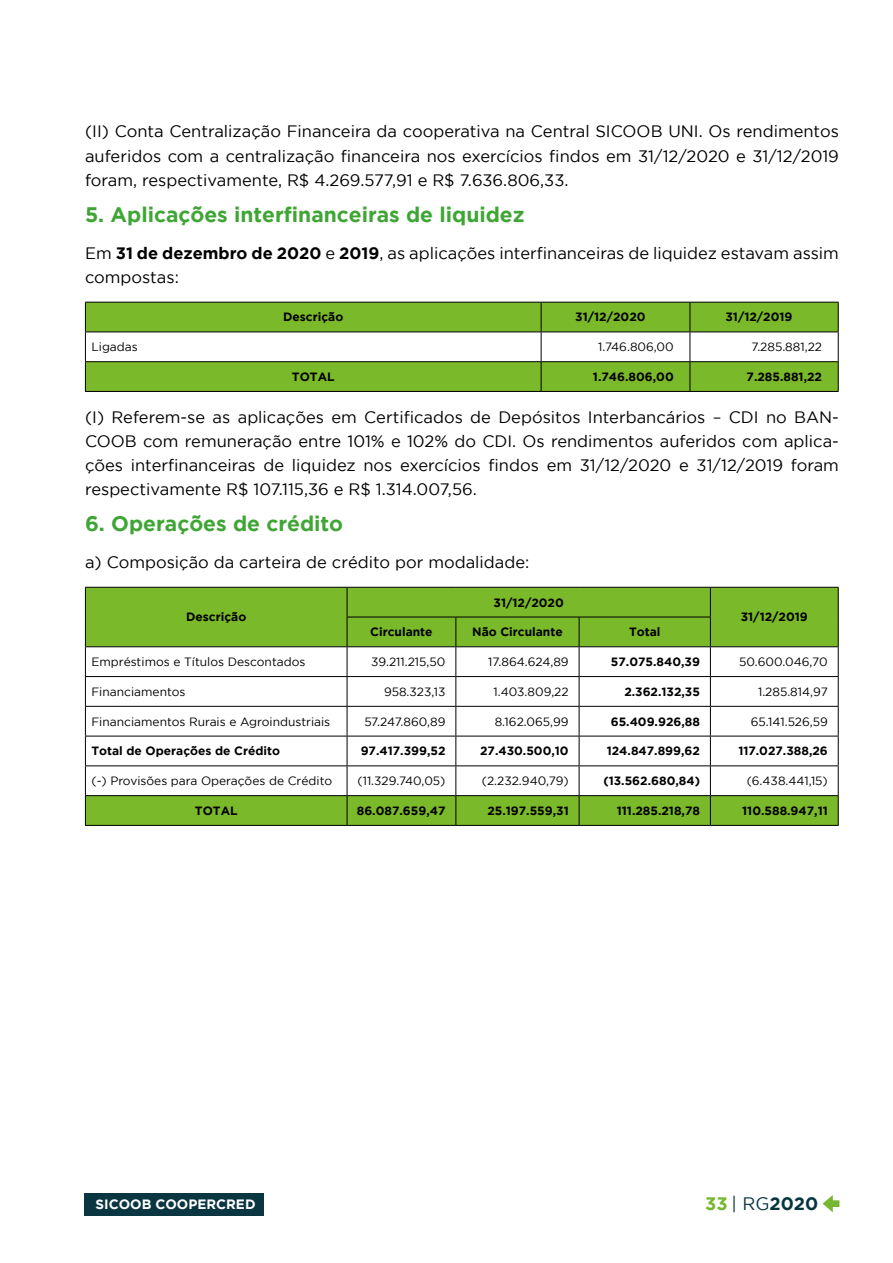
<style>
.page{position:relative;width:893px;height:1263px;background:#fff}
.page>*{position:absolute;margin:0;border:0;box-sizing:border-box;transform-origin:0 0}
.t1{font:700 21px "Gotham";color:#3fa535}
.t2{font:700 18px "Gotham";color:#05363f}
.t3{font:16.5px/24px "Gotham";color:#000;text-align:justify}
.t4{font:700 13.5px "Gotham";color:#fff}
.t5{font:700 12px "Gotham";color:#000}
.t6{font:12px "Gotham";color:#000}
.s1{font-weight:700}
.s2{color:#75b730}
.s3{font-weight:400}
</style>
<div class="page">
<svg style="left:823px;top:1195px;width:16px;height:17px"></svg>
<div style="left:84px;top:1193px;width:179px;height:22px;background:#0a3641"></div>
<div style="left:86px;top:303px;width:752px;height:29px;background:#7ab929"></div>
<hr style="left:85px;top:302px;width:456px;height:1px;background:#000">
<hr style="left:85px;top:302px;width:1px;height:30px;background:#000">
<hr style="left:541px;top:302px;width:149px;height:1px;background:#000">
<hr style="left:541px;top:302px;width:1px;height:30px;background:#000">
<hr style="left:690px;top:302px;width:149px;height:1px;background:#000">
<hr style="left:690px;top:302px;width:1px;height:30px;background:#000">
<hr style="left:838px;top:302px;width:1px;height:30px;background:#000">
<svg style="left:85px;top:332px;width:754px;height:59px"></svg>
<hr style="left:85px;top:391px;width:456px;height:1px;background:#000">
<hr style="left:541px;top:391px;width:149px;height:1px;background:#000">
<hr style="left:690px;top:391px;width:149px;height:1px;background:#000">
<div style="left:86px;top:588px;width:752px;height:237px;background:#7ab929"></div>
<svg style="left:86px;top:647px;width:752px;height:148px"></svg>
<hr style="left:85px;top:587px;width:262px;height:1px;background:#000">
<hr style="left:347px;top:587px;width:109px;height:1px;background:#000">
<hr style="left:456px;top:587px;width:123px;height:1px;background:#000">
<hr style="left:579px;top:587px;width:131px;height:1px;background:#000">
<hr style="left:710px;top:587px;width:129px;height:1px;background:#000">
<hr style="left:347px;top:617px;width:109px;height:1px;background:#000">
<hr style="left:456px;top:617px;width:123px;height:1px;background:#000">
<hr style="left:579px;top:617px;width:132px;height:1px;background:#000">
<hr style="left:85px;top:646px;width:262px;height:1px;background:#000">
<hr style="left:347px;top:646px;width:109px;height:1px;background:#000">
<hr style="left:456px;top:646px;width:123px;height:1px;background:#000">
<hr style="left:579px;top:646px;width:131px;height:1px;background:#000">
<hr style="left:710px;top:646px;width:129px;height:1px;background:#000">
<hr style="left:85px;top:676px;width:262px;height:1px;background:#000">
<hr style="left:347px;top:676px;width:109px;height:1px;background:#000">
<hr style="left:456px;top:676px;width:123px;height:1px;background:#000">
<hr style="left:579px;top:676px;width:131px;height:1px;background:#000">
<hr style="left:710px;top:676px;width:129px;height:1px;background:#000">
<hr style="left:85px;top:706px;width:262px;height:1px;background:#000">
<hr style="left:347px;top:706px;width:109px;height:1px;background:#000">
<hr style="left:456px;top:706px;width:123px;height:1px;background:#000">
<hr style="left:579px;top:706px;width:131px;height:1px;background:#000">
<hr style="left:710px;top:706px;width:129px;height:1px;background:#000">
<hr style="left:85px;top:736px;width:262px;height:1px;background:#000">
<hr style="left:347px;top:736px;width:109px;height:1px;background:#000">
<hr style="left:456px;top:736px;width:123px;height:1px;background:#000">
<hr style="left:579px;top:736px;width:131px;height:1px;background:#000">
<hr style="left:710px;top:736px;width:129px;height:1px;background:#000">
<hr style="left:85px;top:765px;width:262px;height:1px;background:#000">
<hr style="left:347px;top:765px;width:109px;height:1px;background:#000">
<hr style="left:456px;top:765px;width:123px;height:1px;background:#000">
<hr style="left:579px;top:765px;width:131px;height:1px;background:#000">
<hr style="left:710px;top:765px;width:129px;height:1px;background:#000">
<hr style="left:85px;top:795px;width:262px;height:1px;background:#000">
<svg style="left:85px;top:588px;width:1px;height:237px"></svg>
<hr style="left:347px;top:795px;width:109px;height:1px;background:#000">
<svg style="left:347px;top:588px;width:1px;height:237px"></svg>
<hr style="left:456px;top:795px;width:123px;height:1px;background:#000">
<svg style="left:455px;top:617px;width:1px;height:208px"></svg>
<hr style="left:579px;top:795px;width:131px;height:1px;background:#000">
<svg style="left:579px;top:617px;width:1px;height:208px"></svg>
<hr style="left:710px;top:795px;width:129px;height:1px;background:#000">
<svg style="left:710px;top:588px;width:1px;height:237px"></svg>
<svg style="left:838px;top:588px;width:1px;height:237px"></svg>
<hr style="left:85px;top:825px;width:262px;height:1px;background:#000">
<hr style="left:347px;top:825px;width:109px;height:1px;background:#000">
<hr style="left:456px;top:825px;width:123px;height:1px;background:#000">
<hr style="left:579px;top:825px;width:131px;height:1px;background:#000">
<hr style="left:710px;top:825px;width:129px;height:1px;background:#000">
<p class="t3" style="left:85px;top:119px;width:755px">(II) Conta Centralização Financeira da cooperativa na Central SICOOB UNI. Os rendimentos auferidos com a centralização financeira nos exercícios findos em 31/12/2020 e 31/12/2019 foram, respectivamente, R$ 4.269.577,91 e R$ 7.636.806,33.</p>
<p class="t1" style="left:85px;top:203px;width:441px">5. Aplicações interfinanceiras de liquidez</p>
<p class="t3" style="left:85px;top:241px;width:755px">Em <span class="s1">31 de dezembro de 2020</span> e <span class="s1">2019</span>, as aplicações interfinanceiras de liquidez estavam assim compostas:</p>
<p class="t5" style="left:283px;top:310px;width:62px">Descrição</p>
<p class="t5" style="left:575px;top:310px;width:72px">31/12/2020</p>
<p class="t5" style="left:725px;top:310px;width:69px">31/12/2019</p>
<p class="t6" style="left:91px;top:340px;width:48px">Ligadas</p>
<p class="t6" style="left:598px;top:340px;width:77px">1.746.806,00</p>
<p class="t6" style="left:751px;top:340px;width:72px">7.285.881,22</p>
<p class="t5" style="left:292px;top:370px;width:44px">TOTAL</p>
<p class="t5" style="left:593px;top:370px;width:82px">1.746.806,00</p>
<p class="t5" style="left:747px;top:370px;width:77px">7.285.881,22</p>
<p class="t3" style="left:85px;top:404px;width:755px">(I) Referem-se as aplicações em Certificados de Depósitos Interbancários – CDI no BAN-COOB com remuneração entre 101% e 102% do CDI. Os rendimentos auferidos com aplica&shy;ções interfinanceiras de liquidez nos exercícios findos em 31/12/2020 e 31/12/2019 foram respectivamente R$ 107.115,36 e R$ 1.314.007,56.</p>
<p class="t1" style="left:85px;top:512px;width:260px">6. Operações de crédito</p>
<p class="t3" style="left:85px;top:550px;width:446px">a) Composição da carteira de crédito por modalidade:</p>
<p class="t5" style="left:186px;top:610px;width:62px">Descrição</p>
<p class="t5" style="left:494px;top:595px;width:72px">31/12/2020</p>
<p class="t5" style="left:370px;top:625px;width:64px">Circulante</p>
<p class="t5" style="left:472px;top:625px;width:92px">Não Circulante</p>
<p class="t5" style="left:629px;top:625px;width:33px">Total</p>
<p class="t5" style="left:741px;top:610px;width:69px">31/12/2019</p>
<p class="t6" style="left:91px;top:655px;width:216px">Empréstimos e Títulos Descontados</p>
<p class="t6" style="left:371px;top:655px;width:76px">39.211.215,50</p>
<p class="t6" style="left:488px;top:655px;width:82px">17.864.624,89</p>
<p class="t5" style="left:611px;top:655px;width:91px">57.075.840,39</p>
<p class="t6" style="left:739px;top:655px;width:90px">50.600.046,70</p>
<p class="t6" style="left:91px;top:685px;width:96px">Financiamentos</p>
<p class="t6" style="left:384px;top:685px;width:63px">958.323,13</p>
<p class="t6" style="left:494px;top:685px;width:77px">1.403.809,22</p>
<p class="t5" style="left:624px;top:685px;width:77px">2.362.132,35</p>
<p class="t6" style="left:758px;top:685px;width:71px">1.285.814,97</p>
<p class="t6" style="left:91px;top:715px;width:240px">Financiamentos Rurais e Agroindustriais</p>
<p class="t6" style="left:364px;top:715px;width:83px">57.247.860,89</p>
<p class="t6" style="left:495px;top:715px;width:76px">8.162.065,99</p>
<p class="t5" style="left:611px;top:714px;width:91px">65.409.926,88</p>
<p class="t6" style="left:751px;top:715px;width:78px">65.141.526,59</p>
<p class="t5" style="left:91px;top:744px;width:190px">Total de Operações de Crédito</p>
<p class="t5" style="left:361px;top:744px;width:86px">97.417.399,52</p>
<p class="t5" style="left:480px;top:744px;width:90px">27.430.500,10</p>
<p class="t5" style="left:607px;top:744px;width:95px">124.847.899,62</p>
<p class="t5" style="left:738px;top:744px;width:91px">117.027.388,26</p>
<p class="t6" style="left:91px;top:774px;width:242px">(-) Provisões para Operações de Crédito</p>
<p class="t6" style="left:357px;top:774px;width:89px">(11.329.740,05)</p>
<p class="t6" style="left:482px;top:774px;width:88px">(2.232.940,79)</p>
<p class="t5" style="left:603px;top:774px;width:98px">(13.562.680,84)</p>
<p class="t6" style="left:747px;top:774px;width:83px">(6.438.441,15)</p>
<p class="t5" style="left:195px;top:804px;width:44px">TOTAL</p>
<p class="t5" style="left:357px;top:804px;width:90px">86.087.659,47</p>
<p class="t5" style="left:487px;top:804px;width:83px">25.197.559,31</p>
<p class="t5" style="left:617px;top:804px;width:85px">111.285.218,78</p>
<p class="t5" style="left:742px;top:804px;width:87px">110.588.947,11</p>
<p class="t4" style="left:96px;top:1196px;width:161px">SICOOB COOPERCRED</p>
<p class="t2" style="left:705px;top:1193px;width:115px"><span class="s2">33</span> <span class="s3">| RG</span>2020</p>
</div>
